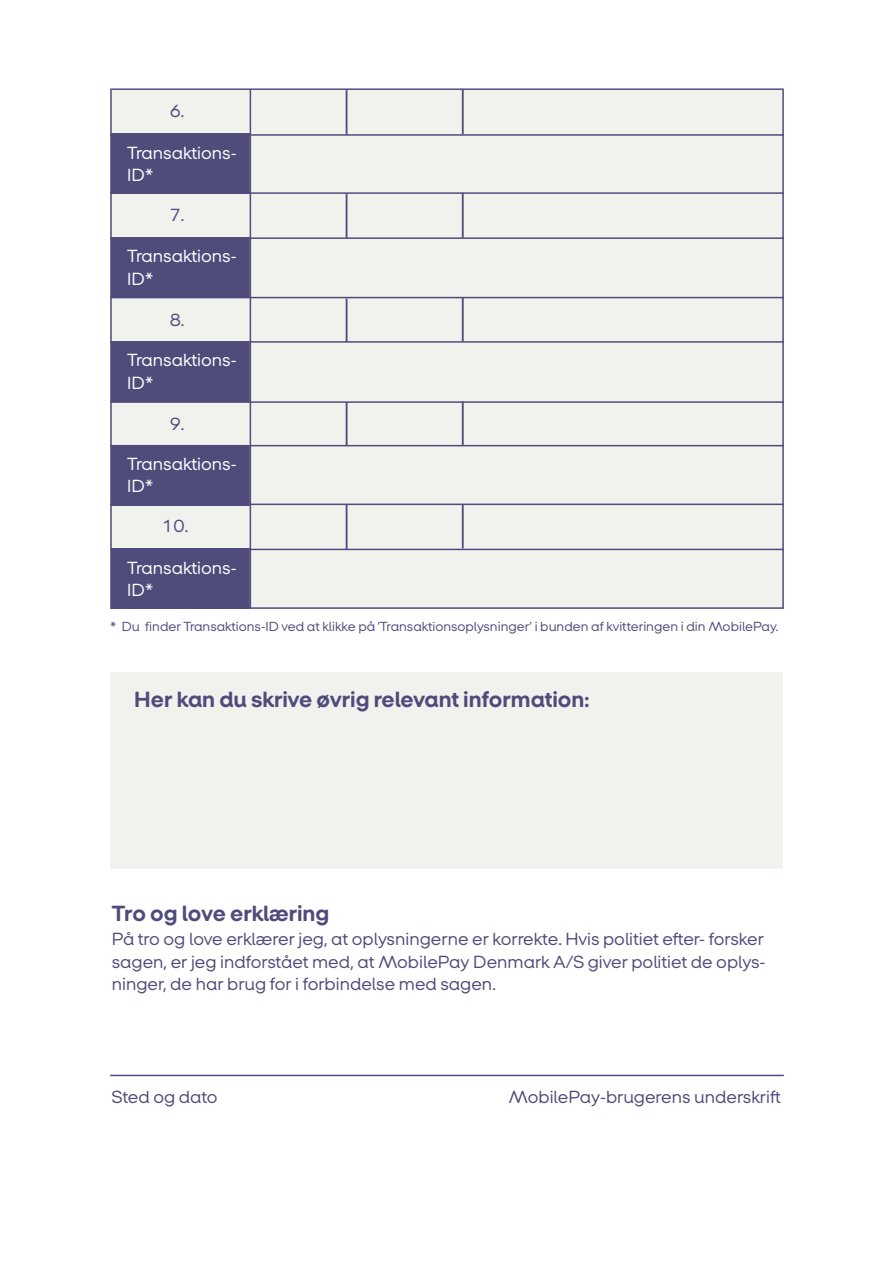
<style>
.page{position:relative;width:893px;height:1263px;background:#fff}
.page>*{position:absolute;margin:0;border:0;box-sizing:border-box;transform-origin:0 0}
.t1{font:700 22.5px "Paytype";color:#4f4c7c}
.t2{font:18px/22.5px "Paytype";color:#4f4c7c;text-align:justify}
.t3{font:18px/22.5px "Paytype";color:#fff}
.t4{font:13.5px "Paytype";color:#4f4c7c}
</style>
<div class="page">
<div style="left:110px;top:90px;width:673px;height:519px;background:#eff2ed"></div>
<div style="left:110px;top:672px;width:673px;height:197px;background:#eff2ed"></div>
<div style="left:111px;top:134px;width:140px;height:60px;background:#4f4c7c"></div>
<div style="left:111px;top:237px;width:140px;height:61px;background:#4f4c7c"></div>
<div style="left:111px;top:341px;width:140px;height:60px;background:#4f4c7c"></div>
<div style="left:111px;top:445px;width:140px;height:60px;background:#4f4c7c"></div>
<div style="left:111px;top:549px;width:140px;height:60px;background:#4f4c7c"></div>
<hr style="left:110px;top:134px;width:674px;height:2px;background:#4f4c7c">
<hr style="left:250px;top:90px;width:1px;height:518px;background:#4f4c7c">
<hr style="left:346px;top:504px;width:1px;height:45px;background:#4f4c7c">
<hr style="left:462px;top:89px;width:1px;height:45px;background:#4f4c7c">
<hr style="left:782px;top:90px;width:2px;height:518px;background:#4f4c7c">
<hr style="left:110px;top:90px;width:2px;height:518px;background:#4f4c7c">
<hr style="left:110px;top:192px;width:674px;height:2px;background:#4f4c7c">
<hr style="left:110px;top:237px;width:674px;height:2px;background:#4f4c7c">
<hr style="left:110px;top:1075px;width:674px;height:1px;background:#4f4c7c">
<hr style="left:110px;top:297px;width:674px;height:1px;background:#4f4c7c">
<hr style="left:110px;top:341px;width:674px;height:2px;background:#4f4c7c">
<hr style="left:110px;top:401px;width:674px;height:2px;background:#4f4c7c">
<hr style="left:110px;top:445px;width:674px;height:1px;background:#4f4c7c">
<hr style="left:110px;top:504px;width:674px;height:1px;background:#4f4c7c">
<hr style="left:110px;top:549px;width:674px;height:1px;background:#4f4c7c">
<hr style="left:110px;top:607px;width:674px;height:2px;background:#4f4c7c">
<hr style="left:110px;top:88px;width:674px;height:2px;background:#4f4c7c">
<hr style="left:346px;top:402px;width:1px;height:44px;background:#4f4c7c">
<hr style="left:346px;top:299px;width:1px;height:43px;background:#4f4c7c">
<hr style="left:346px;top:194px;width:1px;height:44px;background:#4f4c7c">
<hr style="left:346px;top:90px;width:1px;height:45px;background:#4f4c7c">
<hr style="left:462px;top:193px;width:1px;height:45px;background:#4f4c7c">
<hr style="left:462px;top:298px;width:1px;height:43px;background:#4f4c7c">
<hr style="left:462px;top:401px;width:1px;height:44px;background:#4f4c7c">
<hr style="left:462px;top:505px;width:1px;height:43px;background:#4f4c7c">
<p class="t2" style="left:170px;top:99px;width:16px">6.</p>
<p class="t3" style="left:127px;top:141px;width:111px">Transaktions-<br>ID*</p>
<p class="t2" style="left:170px;top:204px;width:16px">7.</p>
<p class="t3" style="left:127px;top:245px;width:111px">Transaktions-<br>ID*</p>
<p class="t2" style="left:170px;top:308px;width:16px">8.</p>
<p class="t3" style="left:127px;top:349px;width:111px">Transaktions-<br>ID*</p>
<p class="t2" style="left:170px;top:412px;width:16px">9.</p>
<p class="t3" style="left:127px;top:452px;width:111px">Transaktions-<br>ID*</p>
<p class="t2" style="left:162px;top:514px;width:27px">10.</p>
<p class="t3" style="left:127px;top:556px;width:111px">Transaktions-<br>ID*</p>
<p class="t4" style="left:110px;top:619px;width:670px">* Du finder Transaktions-ID ved at klikke på ’Transaktionsoplysninger’ i bunden af kvitteringen i din MobilePay.</p>
<p class="t1" style="left:134px;top:686px;width:457px">Her kan du skrive øvrig relevant information:</p>
<p class="t1" style="left:112px;top:901px;width:219px">Tro og love erklæring</p>
<p class="t2" style="left:112px;top:927px;width:655px">På tro og love erklærer jeg, at oplysningerne er korrekte. Hvis politiet efter- forsker sagen, er jeg indforstået med, at MobilePay Denmark A/S giver politiet de oplys&shy;ninger, de har brug for i forbindelse med sagen.</p>
<p class="t2" style="left:112px;top:1085px;width:107px">Sted og dato</p>
<p class="t2" style="left:509px;top:1085px;width:273px">MobilePay-brugerens underskrift</p>
</div>
